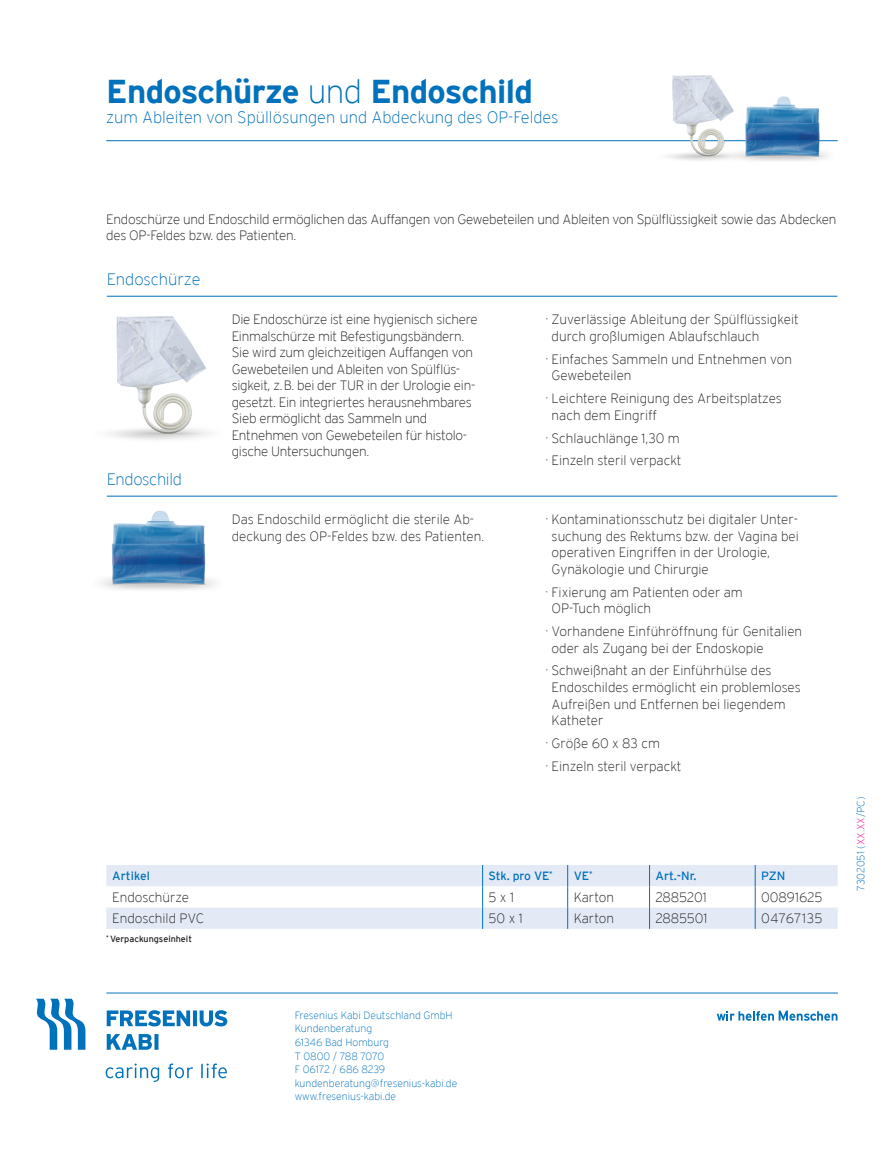
<style>
.page{position:relative;width:893px;height:1168px;background:#fff}
.page>*{position:absolute;margin:0;border:0;box-sizing:border-box;transform-origin:0 0}
.t1{font:700 33px "Interstate";letter-spacing:-.02em;color:#0071bb}
.t2{font:200 16.5px "Interstate";color:#0071bb}
.t3{font:200 16.5px "Interstate";letter-spacing:-.02em;color:#0071bb}
.t4{font:200 13.5px/16.5px "Interstate";letter-spacing:-.01em;color:#231f20}
.t5{font:200 13.5px "Interstate";letter-spacing:.025em;color:#231f20}
.t6{font:12px "Interstate";color:#0071bb}
.t7{font:200 10.5px/13.5px "Interstate";color:#0071bb}
.t8{font:9px "Interstate";color:#231f20}
.s1{font-weight:200}
.s2{color:#ed028c}
</style>
<div class="page">
<svg style="left:717px;top:1010px;width:120px;height:10px"></svg>
<svg style="left:36px;top:998px;width:49px;height:51px"></svg>
<svg style="left:107px;top:1034px;width:51px;height:15px"></svg>
<svg style="left:107px;top:1010px;width:120px;height:16px"></svg>
<svg style="left:106px;top:1063px;width:121px;height:18px"></svg>
<hr style="left:106px;top:992px;width:732px;height:1px;background:#0071bb">
<hr style="left:106px;top:140px;width:732px;height:1px;background:#0071bb">
<svg style="left:106px;top:865px;width:732px;height:63px;fill:#e3eaf6"></svg>
<svg style="left:482px;top:865px;width:1px;height:63px"></svg>
<svg style="left:567px;top:865px;width:1px;height:63px"></svg>
<svg style="left:649px;top:865px;width:1px;height:63px"></svg>
<svg style="left:755px;top:865px;width:1px;height:63px"></svg>
<hr style="left:107px;top:296px;width:730px;height:1px;background:#0071bb">
<hr style="left:107px;top:495px;width:730px;height:1px;background:#0071bb">
<img style="left:110px;top:316px;width:100px;height:124px">
<img style="left:101px;top:510px;width:115px;height:80px">
<img style="left:653px;top:75px;width:74px;height:86px">
<img style="left:727px;top:96px;width:110px;height:65px">
<h1 class="t1" style="left:106px;top:73px;width:428px">Endoschürze <span class="s1">und</span> Endoschild</h1>
<p class="t2" style="left:106px;top:108px;width:454px">zum Ableiten von Spüllösungen und Abdeckung des OP-Feldes</p>
<p class="t4" style="left:106px;top:210px;width:732px">Endoschürze und Endoschild ermöglichen das Auffangen von Gewebeteilen und Ableiten von Spülflüssigkeit sowie das Abdecken des OP-Feldes bzw. des Patienten.</p>
<p class="t2" style="left:107px;top:270px;width:95px">Endoschürze</p>
<p class="t3" style="left:107px;top:470px;width:77px">Endoschild</p>
<p class="t4" style="left:232px;top:311px;width:247px">Die Endoschürze ist eine hygienisch sichere Einmalschürze mit Befestigungsbändern.<br>Sie wird zum gleichzeitigen Auffangen von Gewebeteilen und Ableiten von Spülflüs&shy;sigkeit, z.B. bei der TUR in der Urologie ein&shy;gesetzt. Ein integriertes herausnehmbares Sieb ermöglicht das Sammeln und Entnehmen von Gewebeteilen für histolo&shy;gische Untersuchungen.</p>
<p class="t4" style="left:232px;top:511px;width:254px">Das Endoschild ermöglicht die sterile Ab&shy;deckung des OP-Feldes bzw. des Patienten.</p>
<p class="t4" style="left:552px;top:311px;width:249px;text-indent:-6px">· Zuverlässige Ableitung der Spülflüssigkeit durch großlumigen Ablaufschlauch</p>
<p class="t4" style="left:552px;top:350px;width:242px;text-indent:-6px">· Einfaches Sammeln und Entnehmen von<br>Gewebeteilen</p>
<p class="t4" style="left:552px;top:390px;width:232px;text-indent:-6px">· Leichtere Reinigung des Arbeitsplatzes nach dem Eingriff</p>
<p class="t4" style="left:545px;top:426px;width:138px;line-height:23px">· Schlauchlänge 1,30 m · Einzeln steril verpackt</p>
<p class="t4" style="left:552px;top:511px;width:249px;text-indent:-6px">· Kontaminationsschutz bei digitaler Unter&shy;suchung des Rektums bzw. der Vagina bei operativen Eingriffen in der Urologie, Gynäkologie und Chirurgie</p>
<p class="t4" style="left:552px;top:583px;width:193px;text-indent:-6px">· Fixierung am Patienten oder am<br>OP-Tuch möglich</p>
<p class="t4" style="left:552px;top:623px;width:252px;text-indent:-6px">· Vorhandene Einführöffnung für Genitalien oder als Zugang bei der Endoskopie</p>
<p class="t4" style="left:552px;top:662px;width:251px;text-indent:-6px">· Schweißnaht an der Einführhülse des<br>Endoschildes ermöglicht ein problemloses<br>Aufreißen und Entfernen bei liegendem<br>Katheter</p>
<p class="t4" style="left:545px;top:731px;width:138px;line-height:23px">· Größe 60 x 83 cm<br>· Einzeln steril verpackt</p>
<p class="t6" style="left:112px;top:868px;width:39px">Artikel</p>
<p class="t6" style="left:489px;top:868px;width:66px">Stk. pro VE<sup>*</sup></p>
<p class="t6" style="left:574px;top:868px;width:20px">VE<sup>*</sup></p>
<p class="t6" style="left:655px;top:868px;width:42px">Art.-Nr.</p>
<p class="t6" style="left:761px;top:868px;width:26px">PZN</p>
<p class="t4" style="left:112px;top:889px;width:78px">Endoschürze</p>
<p class="t4" style="left:489px;top:889px;width:27px">5 x 1</p>
<p class="t4" style="left:574px;top:889px;width:42px">Karton</p>
<p class="t4" style="left:655px;top:889px;width:53px">2885201</p>
<p class="t4" style="left:761px;top:889px;width:63px">00891625</p>
<p class="t4" style="left:112px;top:910px;width:93px">Endoschild PVC</p>
<p class="t4" style="left:489px;top:910px;width:36px">50 x 1</p>
<p class="t4" style="left:574px;top:910px;width:42px">Karton</p>
<p class="t4" style="left:655px;top:910px;width:53px">2885501</p>
<p class="t5" style="left:761px;top:911px;width:63px">04767135</p>
<p class="t8" style="left:106px;top:933px;width:87px"><sup>*</sup> Verpackungseinheit</p>
<p class="t7" style="left:854px;top:890px;width:95px;rotate:-90deg">7302051 (<span class="s2">XX</span>.<span class="s2">XX</span>/PC)</p>
<p class="t7" style="left:295px;top:1008px;width:164px">Fresenius Kabi Deutschland GmbH<br>Kundenberatung<br>61346 Bad Homburg<br>T 0800 / 788 7070<br>F 06172 / 686 8239 kundenberatung@fresenius-kabi.de www.fresenius-kabi.de</p>
</div>
